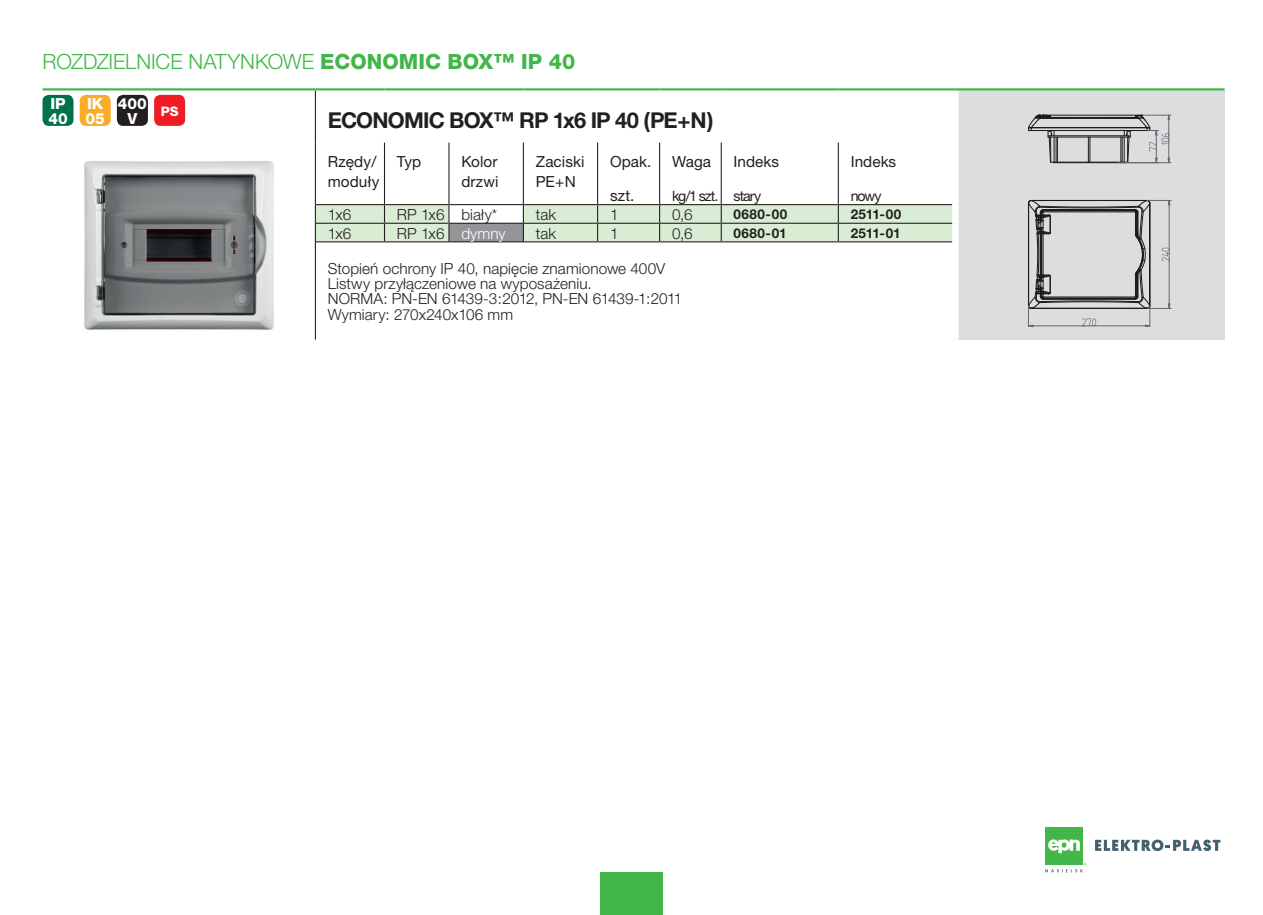
<style>
.page{position:relative;width:1263px;height:915px;background:#fff}
.page>*{position:absolute;margin:0;border:0;box-sizing:border-box;transform-origin:0 0}
.Normalny{font:700 21.9px "Helvetica Neue CE";letter-spacing:-.04em;color:#231f20}
.t1{font:300 21px "Helvetica Neue CE";letter-spacing:-.005em;color:#42b649}
.Normalny-2{font:300 15.3px "Helvetica Neue CE";letter-spacing:.005em;color:#231f20}
.t2{font:15.3px/19.6px "Helvetica Neue CE";letter-spacing:.005em;color:#231f20}
.Normalny-3{font:800 15.3px "Helvetica Neue CE";color:#fff}
.Normalny-4{font:300 15.3px "Helvetica Neue CE";letter-spacing:.01em;color:#fff}
.t3{font:14.25px "Helvetica Neue CE";letter-spacing:-.07em;color:#231f20}
.INDEX-P{font:700 13.5px "Helvetica Neue CE";letter-spacing:.03em;color:#231f20}
.Normalny-5{font:800 13.05px "Helvetica Neue CE";color:#fff}
.s1{font-weight:800}
</style>
<div class="page">
<div style="left:600px;top:872px;width:63px;height:42px;background:#42b649"></div>
<div style="left:1045px;top:827px;width:38px;height:38px;background:#42b649"></div>
<svg style="left:1048px;top:839px;width:32px;height:14px"></svg>
<svg style="left:1095px;top:839px;width:125px;height:11px"></svg>
<svg style="left:1045px;top:862px;width:41px;height:10px"></svg>
<div style="left:955px;top:89px;width:269px;height:250px;background:#dcdddf"></div>
<hr style="left:315px;top:90px;width:1px;height:52px;background:#231f20">
<hr style="left:315px;top:242px;width:1px;height:97px;background:#231f20">
<div style="left:952px;top:90px;width:7px;height:52px;background:#fff"></div>
<div style="left:952px;top:142px;width:7px;height:62px;background:#fff"></div>
<div style="left:952px;top:204px;width:7px;height:19px;background:#fff"></div>
<div style="left:952px;top:223px;width:7px;height:19px;background:#fff"></div>
<div style="left:952px;top:242px;width:7px;height:97px;background:#fff"></div>
<svg style="left:315px;top:142px;width:638px;height:100px"></svg>
<hr style="left:43px;top:88px;width:272px;height:2px;background:#42b649">
<hr style="left:315px;top:88px;width:69px;height:2px;background:#42b649">
<hr style="left:384px;top:88px;width:65px;height:2px;background:#42b649">
<hr style="left:449px;top:88px;width:74px;height:2px;background:#42b649">
<hr style="left:523px;top:88px;width:75px;height:2px;background:#42b649">
<hr style="left:598px;top:88px;width:62px;height:2px;background:#42b649">
<hr style="left:660px;top:88px;width:61px;height:2px;background:#42b649">
<hr style="left:721px;top:88px;width:117px;height:2px;background:#42b649">
<hr style="left:838px;top:88px;width:117px;height:2px;background:#42b649">
<hr style="left:955px;top:88px;width:269px;height:2px;background:#42b649">
<img style="left:84px;top:161px;width:190px;height:169px">
<svg style="left:1028px;top:199px;width:143px;height:128px"></svg>
<svg style="left:1028px;top:114px;width:143px;height:50px"></svg>
<div style="left:43px;top:95px;width:31px;height:31px;background:#007249;border-radius:6px"></div>
<div style="left:80px;top:95px;width:31px;height:31px;background:#faac29;border-radius:6px"></div>
<div style="left:117px;top:95px;width:31px;height:31px;background:#231f20;border-radius:6px"></div>
<div style="left:154px;top:95px;width:31px;height:31px;background:#ee1d23;border-radius:6px"></div>
<p class="t1" style="left:43px;top:49px;width:534px">ROZDZIELNICE NATYNKOWE <span class="s1">ECONOMIC BOX™ IP 40</span></p>
<p class="Normalny-3" style="left:50px;top:94px;width:17px">IP</p>
<p class="Normalny-3" style="left:48px;top:109px;width:21px">40</p>
<p class="Normalny-3" style="left:87px;top:94px;width:18px">IK</p>
<p class="Normalny-3" style="left:86px;top:109px;width:21px">05</p>
<p class="Normalny-3" style="left:118px;top:94px;width:30px">400</p>
<p class="Normalny-3" style="left:127px;top:109px;width:11px">V</p>
<p class="Normalny-5" style="left:161px;top:103px;width:19px">PS</p>
<p class="Normalny" style="left:328px;top:106px;width:387px">ECONOMIC BOX™ RP 1x6 IP 40 (PE+N)</p>
<p class="t2" style="left:328px;top:152px;width:50px">Rzędy/</p>
<p class="t2" style="left:328px;top:171px;width:53px">moduły</p>
<p class="t2" style="left:610px;top:152px;width:43px">Opak.</p>
<p class="t2" style="left:610px;top:186px;width:26px">szt.</p>
<p class="t2" style="left:397px;top:152px;width:26px">Typ</p>
<p class="t2" style="left:461px;top:152px;width:39px">Kolor drzwi</p>
<p class="t2" style="left:536px;top:152px;width:50px">Zaciski</p>
<p class="t2" style="left:672px;top:152px;width:41px">Waga</p>
<p class="t3" style="left:672px;top:187px;width:48px">kg/1 szt.</p>
<p class="t2" style="left:536px;top:171px;width:42px">PE+N</p>
<p class="t2" style="left:734px;top:152px;width:47px">Indeks</p>
<p class="t3" style="left:734px;top:187px;width:29px">stary</p>
<p class="t2" style="left:851px;top:152px;width:47px">Indeks</p>
<p class="t3" style="left:851px;top:187px;width:32px">nowy</p>
<p class="Normalny-2" style="left:328px;top:205px;width:25px">1x6</p>
<p class="Normalny-2" style="left:397px;top:205px;width:49px">RP 1x6</p>
<p class="Normalny-2" style="left:461px;top:205px;width:37px">biały*</p>
<p class="Normalny-2" style="left:536px;top:205px;width:22px">tak</p>
<p class="Normalny-2" style="left:610px;top:205px;width:10px">1</p>
<p class="Normalny-2" style="left:672px;top:205px;width:22px">0,6</p>
<p class="INDEX-P" style="left:734px;top:206px;width:55px">0680-00</p>
<p class="INDEX-P" style="left:851px;top:206px;width:52px">2511-00</p>
<p class="Normalny-2" style="left:328px;top:224px;width:25px">1x6</p>
<p class="Normalny-2" style="left:397px;top:224px;width:49px">RP 1x6</p>
<p class="Normalny-4" style="left:461px;top:224px;width:46px">dymny</p>
<p class="Normalny-2" style="left:536px;top:224px;width:22px">tak</p>
<p class="Normalny-2" style="left:610px;top:224px;width:10px">1</p>
<p class="Normalny-2" style="left:672px;top:224px;width:22px">0,6</p>
<p class="INDEX-P" style="left:734px;top:224px;width:55px">0680-01</p>
<p class="INDEX-P" style="left:851px;top:224px;width:51px">2511-01</p>
<p class="Normalny-2" style="left:328px;top:259px;width:339px">Stopień ochrony IP 40, napięcie znamionowe 400V</p>
<p class="Normalny-2" style="left:328px;top:274px;width:265px">Listwy przyłączeniowe na wyposażeniu.</p>
<p class="Normalny-2" style="left:328px;top:289px;width:356px">NORMA: PN-EN 61439-3:2012, PN-EN 61439-1:2011</p>
<p class="Normalny-2" style="left:328px;top:305px;width:187px">Wymiary: 270x240x106 mm</p>
</div>
